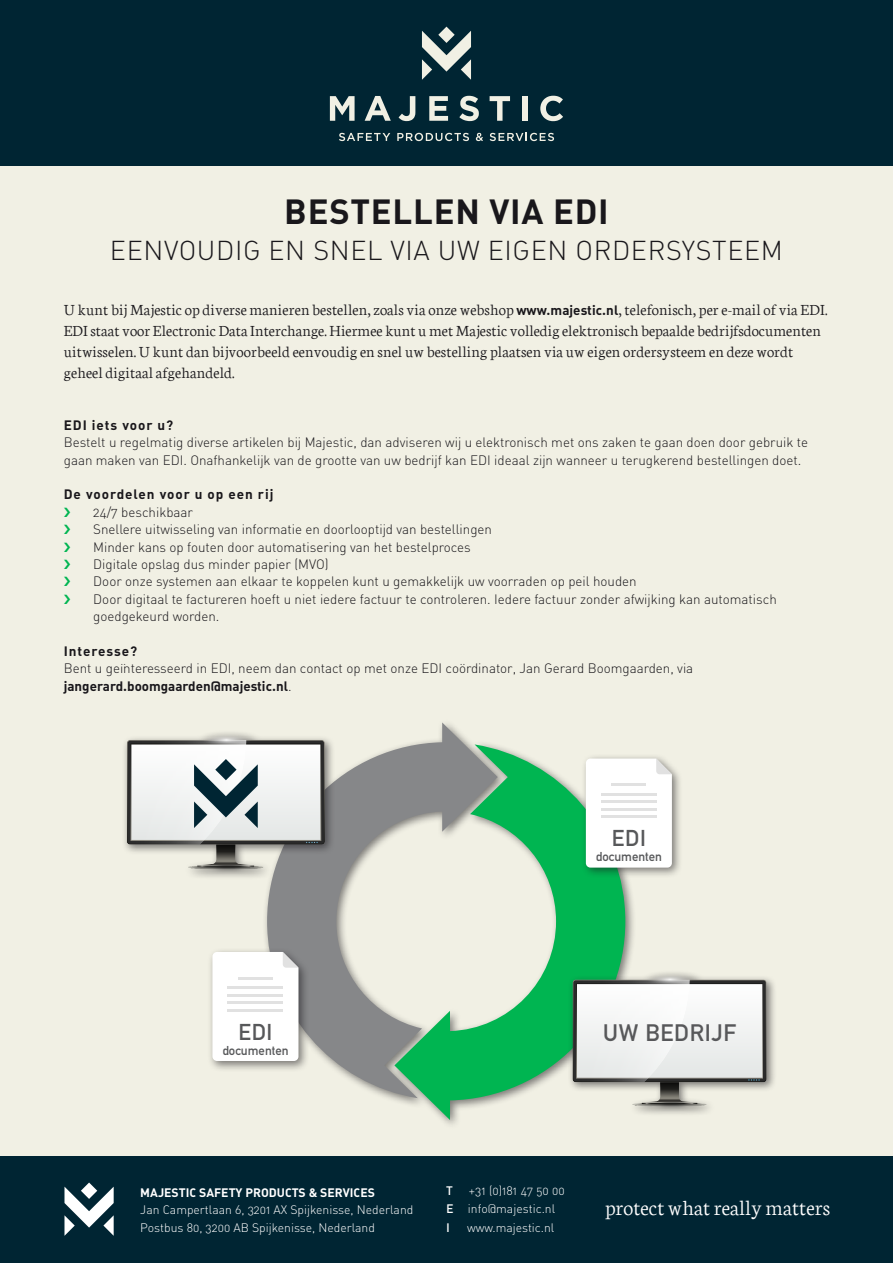
<style>
.page{position:relative;width:893px;height:1263px;background:#f1f0e4}
.page>*{position:absolute;margin:0;border:0;box-sizing:border-box;transform-origin:0 0}
.t1{font:34.5px "DIN Bold Alternate";letter-spacing:.02em;color:#19171b}
.t2{font:27px "DIN Light Alternate";letter-spacing:.02em;color:#19171b}
.t3{font:700 23.55px "DIN Alternate";letter-spacing:.03em;color:#57585a}
.t4{font:700 22.65px "DIN Alternate";letter-spacing:.03em;color:#57585a}
.t5{font:300 22.5px "Neuton";color:#fff}
.t6{font:300 16.5px/21px "Neuton";letter-spacing:.005em;color:#19171b}
.t7{font:13.5px/17.4px "DIN Light Alternate";color:#19171b}
.t8{font:13.5px "DIN Bold Alternate";letter-spacing:.06em;color:#19171b}
.t9{font:13.5px "DIN Bold Alternate";color:#19171b}
.t10{font:700 12.75px "DIN Alternate";color:#57585a}
.t11{font:12.15px/17.9px "DIN Light Alternate";color:#fff}
.t12{font:12.15px "DIN Bold Alternate";color:#fff}
.t13{font:700 12.15px "DIN Alternate";color:#fff}
.s1{font-family:"DIN Bold Alternate";font-weight:400;font-size:13.5px}
.s2{font-family:"DIN Light Alternate"}
.s3{font-family:"DIN Alternate";font-weight:700}
</style>
<div class="page">
<div style="left:0;top:1157px;width:893px;height:106px;background:#002533"></div>
<svg style="left:64px;top:1182px;width:50px;height:54px"></svg>
<div style="left:0;top:0;width:893px;height:166px;background:#002533"></div>
<svg style="left:422px;top:27px;width:49px;height:53px"></svg>
<svg style="left:330px;top:96px;width:25px;height:25px"></svg>
<svg style="left:365px;top:96px;width:26px;height:25px"></svg>
<svg style="left:399px;top:96px;width:16px;height:25px"></svg>
<svg style="left:429px;top:96px;width:19px;height:25px"></svg>
<svg style="left:459px;top:96px;width:20px;height:25px"></svg>
<svg style="left:490px;top:96px;width:20px;height:25px"></svg>
<div style="left:522px;top:96px;width:5px;height:25px;background:#f1f0e4"></div>
<svg style="left:540px;top:96px;width:23px;height:25px"></svg>
<svg style="left:339px;top:133px;width:51px;height:8px"></svg>
<svg style="left:397px;top:133px;width:72px;height:8px"></svg>
<svg style="left:476px;top:133px;width:7px;height:8px"></svg>
<svg style="left:490px;top:133px;width:64px;height:8px"></svg>
<div style="left:262px;top:719px;width:374px;height:411px;background:#19171b;opacity:.55"></div>
<svg style="left:394px;top:744px;width:231px;height:376px;fill:#00b551"></svg>
<svg style="left:267px;top:722px;width:231px;height:376px"></svg>
<div style="left:122px;top:729px;width:213px;height:151px;background:#19171b;opacity:.55"></div>
<img style="left:192px;top:869px;width:67px;height:1px">
<img style="left:188px;top:866px;width:76px;height:3px">
<svg style="left:128px;top:741px;width:196px;height:103px"></svg>
<img style="left:247px;top:744px;width:73px;height:96px">
<img style="left:201px;top:734px;width:52px;height:11px">
<img style="left:127px;top:740px;width:120px;height:105px">
<svg style="left:306px;top:841px;width:12px;height:2px"></svg>
<img style="left:197px;top:844px;width:58px;height:24px">
<img style="left:216px;top:844px;width:19px;height:6px">
<img style="left:199px;top:867px;width:54px;height:1px">
<div style="left:581px;top:754px;width:102px;height:124px;background:#19171b;opacity:.55"></div>
<svg style="left:586px;top:758px;width:86px;height:109px;background:#fbfbfb"></svg>
<div style="left:207px;top:947px;width:102px;height:125px;background:#19171b;opacity:.55"></div>
<svg style="left:212px;top:952px;width:86px;height:109px;background:#fafafa"></svg>
<div style="left:568px;top:969px;width:209px;height:148px;background:#19171b;opacity:.55"></div>
<img style="left:637px;top:1106px;width:65px;height:1px">
<img style="left:632px;top:1103px;width:75px;height:3px">
<img style="left:632px;top:1104px;width:37px;height:2px">
<svg style="left:573px;top:980px;width:193px;height:101px"></svg>
<img style="left:690px;top:984px;width:72px;height:94px">
<img style="left:645px;top:974px;width:51px;height:11px">
<img style="left:572px;top:979px;width:118px;height:103px">
<svg style="left:748px;top:1079px;width:12px;height:2px"></svg>
<img style="left:641px;top:1082px;width:57px;height:23px">
<img style="left:660px;top:1082px;width:19px;height:6px">
<img style="left:643px;top:1104px;width:53px;height:1px">
<svg style="left:194px;top:759px;width:64px;height:69px"></svg>
<h1 class="t1" style="left:284px;top:198px;width:326px">BESTELLEN VIA EDI</h1>
<h2 class="t2" style="left:110px;top:238px;width:675px">EENVOUDIG EN SNEL VIA UW EIGEN ORDERSYSTEEM</h2>
<p class="t6" style="left:64px;top:299px;width:765px">U kunt bij Majestic op diverse manieren bestellen, zoals via onze webshop <span class="s1">www.majestic.nl</span>, telefonisch, per e-mail of via EDI.<br>EDI staat voor Electronic Data Interchange. Hiermee kunt u met Majestic volledig elektronisch bepaalde bedrijfsdocumenten uitwisselen. U kunt dan bijvoorbeeld eenvoudig en snel uw bestelling plaatsen via uw eigen ordersysteem en deze wordt geheel digitaal afgehandeld.</p>
<p class="t8" style="left:64px;top:420px;width:111px">EDI iets voor u?</p>
<p class="t7" style="left:64px;top:435px;width:746px">Bestelt u regelmatig diverse artikelen bij Majestic, dan adviseren wij u elektronisch met ons zaken te gaan doen door gebruik te gaan maken van EDI. Onafhankelijk van de grootte van uw bedrijf kan EDI ideaal zijn wanneer u terugkerend bestellingen doet.</p>
<p class="t8" style="left:64px;top:489px;width:211px">De voordelen voor u op een rij</p>
<p class="t7" style="left:93px;top:504px;width:685px">24/7 beschikbaar<br>Snellere uitwisseling van informatie en doorlooptijd van bestellingen<br>Minder kans op fouten door automatisering van het bestelproces<br>Digitale opslag dus minder papier (MVO)<br>Door onze systemen aan elkaar te koppelen kunt u gemakkelijk uw voorraden op peil houden<br>Door digitaal te factureren hoeft u niet iedere factuur te controleren. Iedere factuur zonder afwijking kan automatisch goedgekeurd worden.</p>
<p class="t8" style="left:64px;top:646px;width:75px">Interesse?</p>
<p class="t7" style="left:64px;top:661px;width:631px">Bent u geïnteresseerd in EDI, neem dan contact op met onze EDI coördinator, Jan Gerard Boomgaarden, via</p>
<p class="t9" style="left:64px;top:681px;width:229px">jangerard.boomgaarden@majestic.nl<span class="s2">.</span></p>
<h3 class="t4" style="left:612px;top:825px;width:35px">EDI</h3>
<p class="t10" style="left:596px;top:849px;width:68px">documenten</p>
<h3 class="t4" style="left:238px;top:1019px;width:35px">EDI</h3>
<p class="t10" style="left:222px;top:1043px;width:68px">documenten</p>
<h3 class="t3" style="left:603px;top:1019px;width:134px">UW BEDRIJF</h3>
<p class="t12" style="left:140px;top:1187px;width:236px">MAJESTIC SAFETY PRODUCTS &amp; SERVICES</p>
<p class="t11" style="left:140px;top:1202px;width:275px">Jan Campertlaan 6, 3201 AX Spijkenisse, Nederland<br>Postbus 80, 3200 AB Spijkenisse, Nederland</p>
<p class="t11" style="left:446px;top:1182px;width:120px;text-indent:22px">+31 (0)181 47 50 00<br><span class="s3">E</span> info@majestic.nl</p>
<p class="t13" style="left:446px;top:1221px;width:5px">I</p>
<p class="t11" style="left:467px;top:1220px;width:89px">www.majestic.nl</p>
<p class="t13" style="left:446px;top:1183px;width:8px">T</p>
<h3 class="t5" style="left:605px;top:1197px;width:227px">protect what really matters</h3>
</div>
